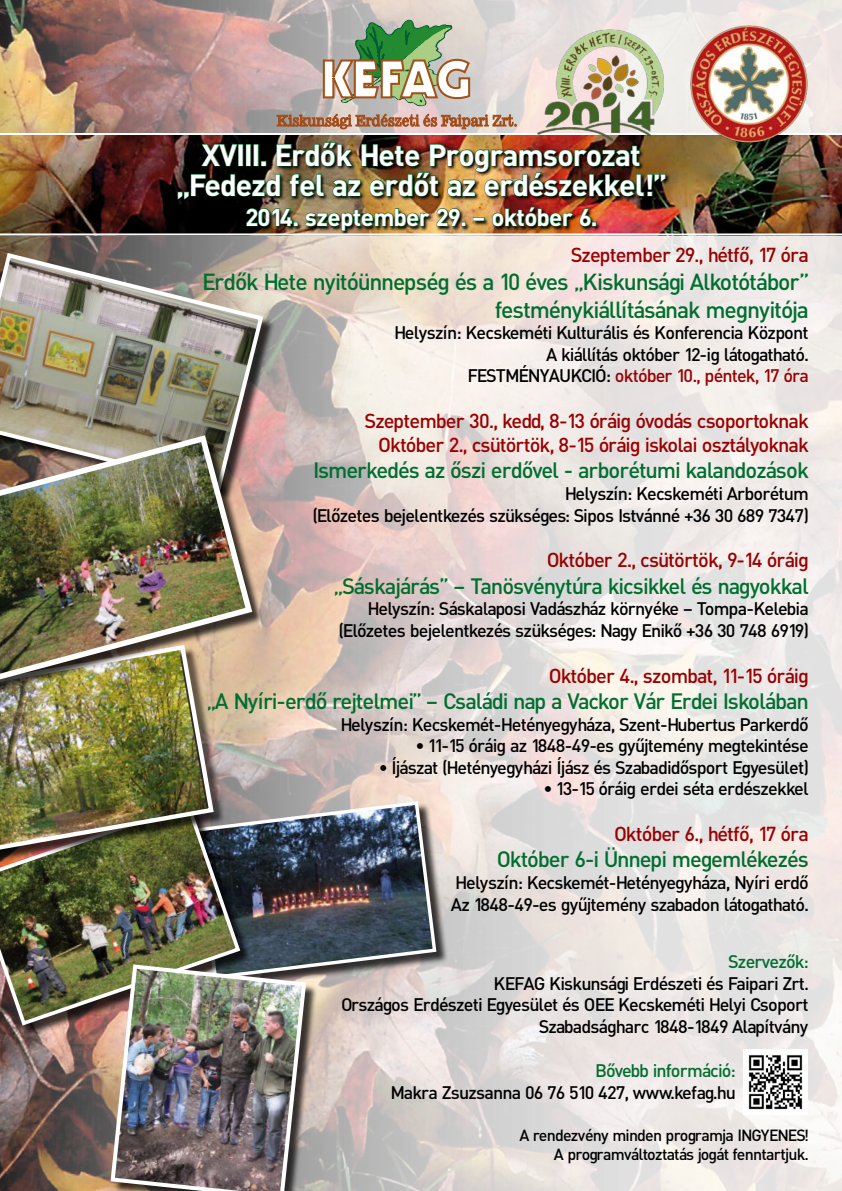
<style>
.page{position:relative;width:842px;height:1191px;background:#fff}
.page>*{position:absolute;margin:0;border:0;box-sizing:border-box;transform-origin:0 0}
.t1{font:700 30px/30px "DIN PFL";color:#fff;text-align:center}
.t2{font:700 24px "DIN PFL";color:#fff}
.t3{font:23px/27.6px "DIN Md PFL";color:#006e2f;text-align:right}
.t4{font:22px "DIN Md PFL";color:#006e2f}
.t5{font:20px/24px "DIN Md PFL";color:#900;text-align:right}
.t6{font:18px/21.6px "DIN Md PFL";color:#000;text-align:right}
.t7{font:18px "DIN Md PFL";color:#006e2f}
.t8{font:16px/19.2px "DIN Md PFL";color:#000;text-align:right}
.s1{color:#900}
</style>
<div class="page">
<img style="left:0;top:0;width:699px;height:1191px">
<img style="left:0;top:135px;width:842px;height:98px">
<svg style="left:322px;top:20px;width:150px;height:86px"></svg>
<svg style="left:277px;top:114px;width:239px;height:15px;background:#ba8d74"></svg>
<img style="left:177px;top:147px;width:494px;height:89px">
<img style="left:177px;top:141px;width:490px;height:90px">
<div style="left:0;top:254px;width:275px;height:247px;background:#000;opacity:.75"></div>
<img style="left:0;top:250px;width:266px;height:242px">
<div style="left:197px;top:802px;width:251px;height:188px;background:#000;opacity:.75"></div>
<img style="left:225px;top:799px;width:213px;height:182px">
<div style="left:0;top:804px;width:251px;height:232px;background:#000;opacity:.75"></div>
<img style="left:0;top:800px;width:243px;height:228px">
<div style="left:0;top:646px;width:225px;height:217px;background:#000;opacity:.75"></div>
<img style="left:0;top:693px;width:216px;height:161px">
<div style="left:112px;top:966px;width:206px;height:225px;background:#000;opacity:.75"></div>
<img style="left:108px;top:962px;width:200px;height:229px">
<hr style="left:0;top:133px;width:842px;height:2px;background:#fff">
<hr style="left:0;top:233px;width:842px;height:2px;background:#fff">
<img style="left:536px;top:23px;width:146px;height:124px">
<img style="left:688px;top:23px;width:120px;height:121px">
<div style="left:0;top:437px;width:264px;height:256px;background:#000;opacity:.75"></div>
<img style="left:0;top:432px;width:256px;height:253px">
<img style="left:748px;top:1054px;width:55px;height:56px">
<h1 class="t1" style="left:176px;top:139px;width:491px">XVIII. Erdők Hete Programsorozat „Fedezd fel az erdőt az erdészekkel!”</h1>
<h2 class="t2" style="left:245px;top:201px;width:353px">2014. szeptember 29. – október 6.</h2>
<p class="t5" style="left:571px;top:242px;width:239px">Szeptember 29., hétfő, 17 óra</p>
<p class="t3" style="left:202px;top:267px;width:607px">Erdők Hete nyitóünnepség és a 10 éves „Kiskunsági Alkotótábor” festménykiállításának megnyitója</p>
<p class="t6" style="left:394px;top:321px;width:415px">Helyszín: Kecskeméti Kulturális és Konferencia Központ<br>A kiállítás október 12-ig látogatható.<br>Festményaukció: <span class="s1">október 10., péntek, 17 óra</span></p>
<p class="t5" style="left:365px;top:408px;width:445px">Szeptember 30., kedd, 8-13 óráig óvodás csoportoknak<br>Október 2., csütörtök, 8-15 óráig iskolai osztályoknak</p>
<p class="t4" style="left:313px;top:456px;width:496px">Ismerkedés az őszi erdővel - arborétumi kalandozások</p>
<p class="t6" style="left:312px;top:482px;width:497px">Helyszín: Kecskeméti Arborétum<br>(Előzetes bejelentkezés szükséges: Sipos Istvánné +36 30 689 7347)</p>
<p class="t5" style="left:547px;top:547px;width:263px">Október 2., csütörtök, 9-14 óráig</p>
<p class="t4" style="left:334px;top:571px;width:476px">„Sáskajárás” – Tanösvénytúra kicsikkel és nagyokkal</p>
<p class="t6" style="left:339px;top:597px;width:471px">Helyszín: Sáskalaposi Vadászház környéke – Tompa-Kelebia (Előzetes bejelentkezés szükséges: Nagy Enikő +36 30 748 6919)</p>
<p class="t5" style="left:549px;top:662px;width:261px">Október 4., szombat, 11-15 óráig</p>
<p class="t4" style="left:207px;top:687px;width:603px">„A Nyíri-erdő rejtelmei” – Családi nap a Vackor Vár Erdei Iskolában</p>
<p class="t6" style="left:340px;top:712px;width:469px">Helyszín: Kecskemét-Hetényegyháza, Szent-Hubertus Parkerdő</p>
<p class="t6" style="left:415px;top:734px;width:394px">• 11-15 óráig az 1848-49-es gyűjtemény megtekintése</p>
<p class="t6" style="left:379px;top:756px;width:430px">• Íjászat (Hetényegyházi Íjász és Szabadidősport Egyesület)</p>
<p class="t6" style="left:543px;top:777px;width:266px">• 13-15 óráig erdei séta erdészekkel</p>
<p class="t5" style="left:614px;top:821px;width:195px">Október 6., hétfő, 17 óra</p>
<p class="t4" style="left:497px;top:845px;width:313px">Október 6-i Ünnepi megemlékezés</p>
<p class="t6" style="left:451px;top:871px;width:358px;text-align:left">Helyszín: Kecskemét-Hetényegyháza, Nyíri erdő<br>Az 1848-49-es gyűjtemény szabadon látogatható.</p>
<p class="t7" style="left:728px;top:950px;width:81px">Szervezők:</p>
<p class="t6" style="left:341px;top:971px;width:468px">KEFAG Kiskunsági Erdészeti és Faipari Zrt.<br>Országos Erdészeti Egyesület és OEE Kecskeméti Helyi Csoport<br>Szabadságharc 1848-1849 Alapítvány</p>
<p class="t7" style="left:595px;top:1059px;width:141px">Bővebb információ:</p>
<p class="t6" style="left:390px;top:1080px;width:346px">Makra Zsuzsanna 06 76 510 427, www.kefag.hu</p>
<p class="t8" style="left:519px;top:1124px;width:290px">A rendezvény minden programja INGYENES!<br>A programváltoztatás jogát fenntartjuk.</p>
</div>
